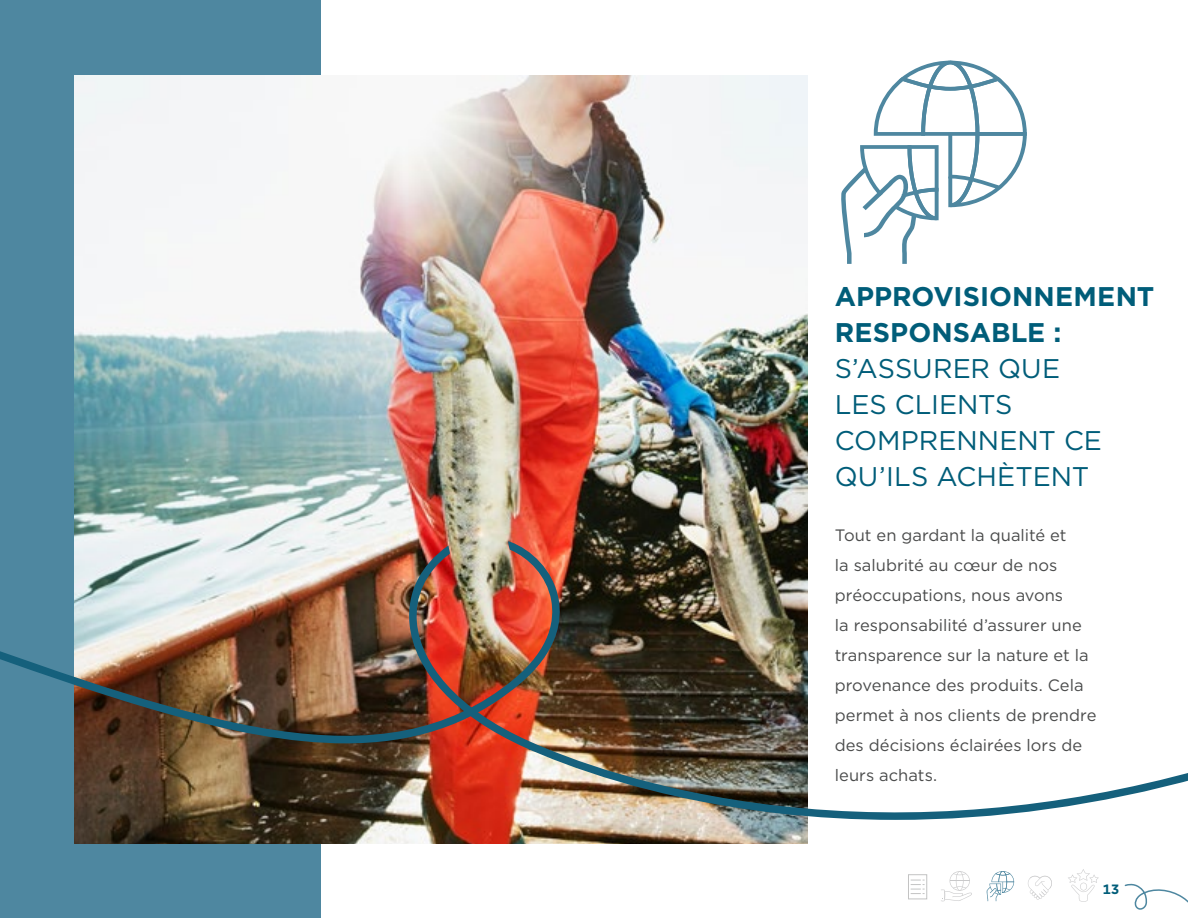
<style>
.page{position:relative;width:1188px;height:918px;background:#fff}
.page>*{position:absolute;margin:0;border:0;box-sizing:border-box;transform-origin:0 0}
.t1{font:27px/36px "Gotham";color:#005d79}
.t2{font:700 27px/36px "Gotham";color:#005d79}
.t3{font:16.5px/30px "Gotham";color:#4a4b4b}
.t4{font:700 13.5px "Gotham";color:#005d79}
</style>
<div class="page">
<svg style="left:1124px;top:883px;width:64px;height:27px"></svg>
<svg style="left:911px;top:880px;width:14px;height:14px"></svg>
<svg style="left:941px;top:871px;width:31px;height:30px"></svg>
<svg style="left:986px;top:871px;width:28px;height:30px"></svg>
<svg style="left:1068px;top:869px;width:31px;height:33px"></svg>
<svg style="left:1028px;top:876px;width:24px;height:24px"></svg>
<div style="left:0;top:0;width:321px;height:918px;background:#4e87a0"></div>
<img style="left:74px;top:75px;width:733px;height:769px">
<svg style="left:841px;top:61px;width:186px;height:203px"></svg>
<img style="left:0;top:422px;width:562px;height:366px">
<img style="left:407px;top:545px;width:781px;height:276px">
<h1 class="t2" style="left:835px;top:279px;width:321px">APPROVISIONNEMENT<br>RESPONSABLE :</h1>
<h1 class="t1" style="left:835px;top:350px;width:269px">S’ASSURER QUE<br>LES CLIENTS<br>COMPRENNENT CE<br>QU’ILS ACHÈTENT</h1>
<p class="t3" style="left:835px;top:520px;width:263px">Tout en gardant la qualité et<br>la salubrité au cœur de nos préoccupations, nous avons<br>la responsabilité d’assurer une transparence sur la nature et la provenance des produits. Cela permet à nos clients de prendre des décisions éclairées lors de leurs achats.</p>
<p class="t4" style="left:1103px;top:880px;width:18px">13</p>
</div>
